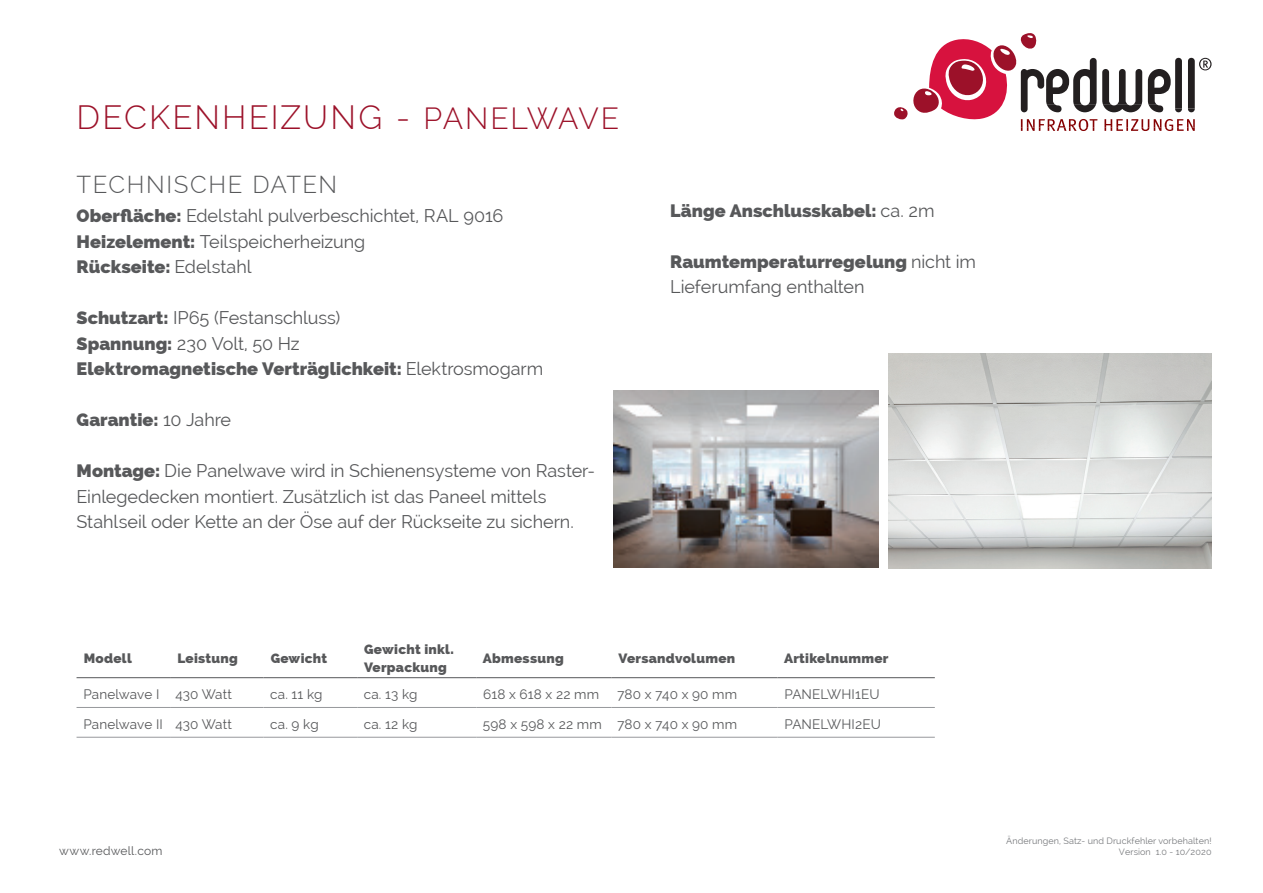
<style>
.page{position:relative;width:1263px;height:893px;background:#fff}
.page>*{position:absolute;margin:0;border:0;box-sizing:border-box;transform-origin:0 0}
.t1{font:300 33px "Raleway";letter-spacing:.065em;color:#9c1129}
.t2{font:300 24px "Raleway";letter-spacing:.065em;color:#57585a}
.t3{font:18px/25.5px "Raleway";letter-spacing:-.005em;color:#57585a}
.t4{font:800 18px/25.5px "Raleway";letter-spacing:.005em;color:#57585a}
.t5{font:13.5px "Raleway";letter-spacing:.01em;color:#57585a}
.t6{font:800 13.5px/18px "Raleway";letter-spacing:.02em;color:#57585a}
.t7{font:12px "Raleway";letter-spacing:.02em;color:#57585a}
.t8{font:9px "Raleway";letter-spacing:.01em;color:#787a7d}
.s1{font-size:30px}
.s2{font-weight:800}
.s3{font-weight:400}
</style>
<div class="page">
<svg style="left:894px;top:33px;width:317px;height:98px"></svg>
<hr style="left:77px;top:677px;width:93px;height:1px;background:#57585a">
<hr style="left:170px;top:677px;width:94px;height:1px;background:#57585a">
<hr style="left:264px;top:677px;width:93px;height:1px;background:#57585a">
<hr style="left:357px;top:677px;width:119px;height:1px;background:#57585a">
<hr style="left:476px;top:677px;width:136px;height:1px;background:#57585a">
<hr style="left:612px;top:677px;width:165px;height:1px;background:#57585a">
<hr style="left:777px;top:677px;width:158px;height:1px;background:#57585a">
<hr style="left:77px;top:707px;width:93px;height:1px;background:#97999c">
<hr style="left:170px;top:707px;width:94px;height:1px;background:#97999c">
<hr style="left:264px;top:707px;width:93px;height:1px;background:#97999c">
<hr style="left:357px;top:707px;width:119px;height:1px;background:#97999c">
<hr style="left:476px;top:707px;width:136px;height:1px;background:#97999c">
<hr style="left:612px;top:707px;width:165px;height:1px;background:#97999c">
<hr style="left:777px;top:707px;width:158px;height:1px;background:#97999c">
<hr style="left:77px;top:737px;width:93px;height:1px;background:#97999c">
<hr style="left:170px;top:737px;width:94px;height:1px;background:#97999c">
<hr style="left:264px;top:737px;width:93px;height:1px;background:#97999c">
<hr style="left:357px;top:737px;width:119px;height:1px;background:#97999c">
<hr style="left:476px;top:737px;width:136px;height:1px;background:#97999c">
<hr style="left:612px;top:737px;width:165px;height:1px;background:#97999c">
<hr style="left:777px;top:737px;width:158px;height:1px;background:#97999c">
<img style="left:888px;top:354px;width:323px;height:215px">
<img style="left:614px;top:390px;width:264px;height:178px">
<h1 class="t1" style="left:77px;top:98px;width:544px">DECKENHEIZUNG - <span class="s1">PANELWAVE</span></h1>
<h2 class="t2" style="left:77px;top:170px;width:262px">TECHNISCHE DATEN</h2>
<p class="t3" style="left:77px;top:203px;width:428px"><span class="s2">Oberfläche:</span> Edelstahl pulverbeschichtet, RAL 9016<br><span class="s2">Heizelement:</span> Teilspeicherheizung<br><span class="s2">Rückseite:</span> Edelstahl</p>
<p class="t4" style="left:77px;top:305px;width:468px">Schutzart: <span class="s3">IP65 (Festanschluss)<br></span>Spannung: <span class="s3">230 Volt, 50 Hz<br></span>Elektromagnetische Verträglichkeit: <span class="s3">Elektrosmogarm</span></p>
<p class="t4" style="left:77px;top:407px;width:156px">Garantie: <span class="s3">10 Jahre</span></p>
<p class="t3" style="left:77px;top:458px;width:520px"><span class="s2">Montage:</span> Die Panelwave wird in Schienensysteme von Raster-<br>Einlegedecken montiert. Zusätzlich ist das Paneel mittels<br>Stahlseil oder Kette an der Öse auf der Rückseite zu sichern.</p>
<p class="t4" style="left:670px;top:198px;width:266px">Länge Anschlusskabel: <span class="s3">ca. 2m</span></p>
<p class="t3" style="left:670px;top:249px;width:307px"><span class="s2">Raumtemperaturregelung</span> nicht im<br>Lieferumfang enthalten</p>
<p class="t6" style="left:84px;top:649px;width:50px">Modell</p>
<p class="t6" style="left:177px;top:649px;width:62px">Leistung</p>
<p class="t6" style="left:271px;top:649px;width:58px">Gewicht</p>
<p class="t6" style="left:364px;top:640px;width:91px">Gewicht inkl.<br>Verpackung</p>
<p class="t6" style="left:483px;top:649px;width:82px">Abmessung</p>
<p class="t6" style="left:618px;top:649px;width:118px">Versandvolumen</p>
<p class="t6" style="left:784px;top:649px;width:106px">Artikelnummer</p>
<p class="t5" style="left:83px;top:686px;width:150px">Panelwave I 430 Watt</p>
<p class="t5" style="left:270px;top:686px;width:54px">ca. 11 kg</p>
<p class="t5" style="left:364px;top:686px;width:55px">ca. 13 kg</p>
<p class="t5" style="left:483px;top:686px;width:118px">618 x 618 x 22 mm</p>
<p class="t5" style="left:617px;top:686px;width:122px">780 x 740 x 90 mm</p>
<p class="t5" style="left:784px;top:686px;width:97px">PANELWHI1EU</p>
<p class="t5" style="left:83px;top:716px;width:150px">Panelwave II 430 Watt</p>
<p class="t5" style="left:270px;top:716px;width:50px">ca. 9 kg</p>
<p class="t5" style="left:364px;top:716px;width:55px">ca. 12 kg</p>
<p class="t5" style="left:483px;top:716px;width:256px">598 x 598 x 22 mm 780 x 740 x 90 mm</p>
<p class="t5" style="left:784px;top:716px;width:98px">PANELWHI2EU</p>
<p class="t8" style="left:1006px;top:836px;width:207px">Änderungen, Satz- und Druckfehler vorbehalten!</p>
<p class="t7" style="left:59px;top:844px;width:105px">www.redwell.com</p>
<p class="t8" style="left:1119px;top:846px;width:94px">Version 1.0 - 10/2020</p>
</div>
